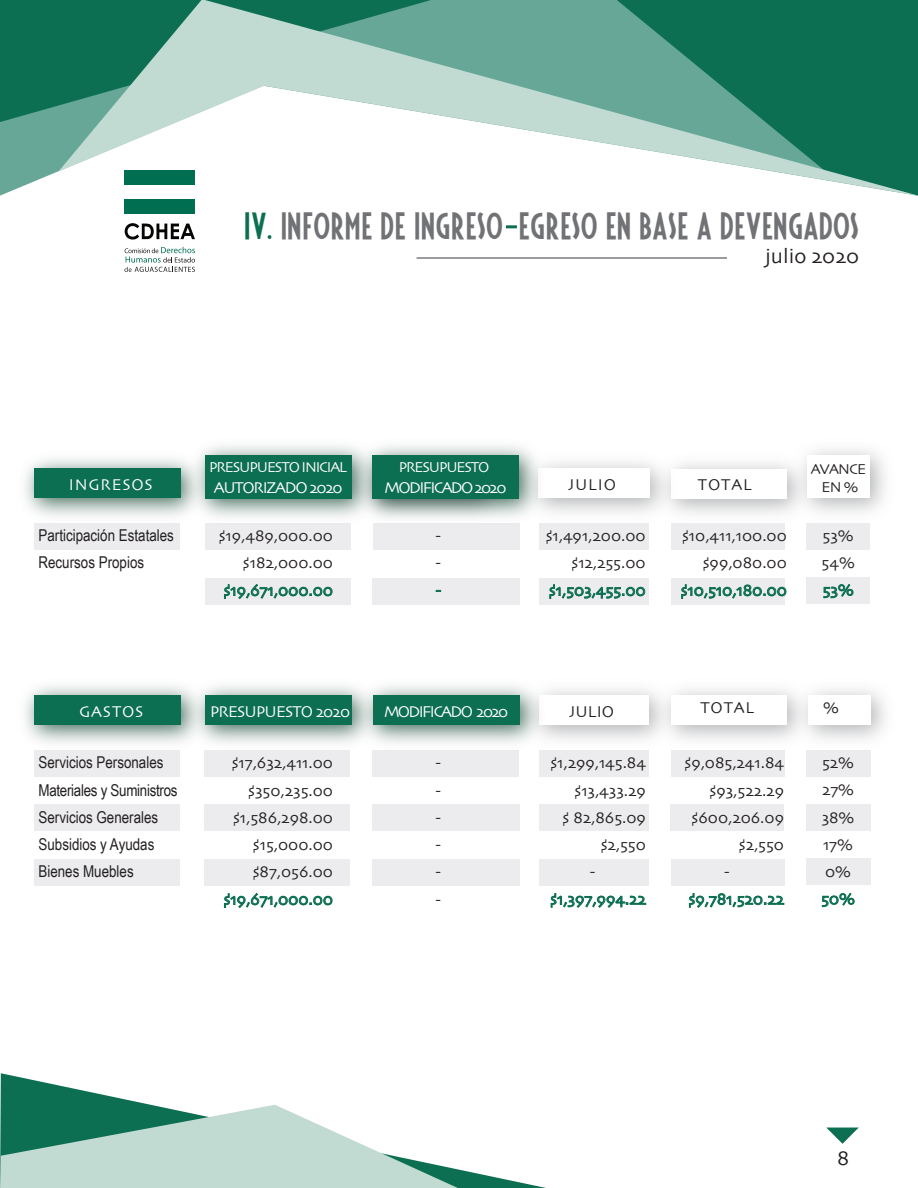
<style>
.page{position:relative;width:918px;height:1188px;background:#fff}
.page>*{position:absolute;margin:0;border:0;box-sizing:border-box;transform-origin:0 0}
.t1{font:30px "Fiesta";letter-spacing:.025em;color:#717275}
.t2{font:21px "Skia";color:#231f20}
.t3{font:16.35px/27.2px "Skia";color:#231f20;text-align:right}
.t4{font:16.35px/27.2px "Arial Narrow";color:#231f20}
.t5{font:16.35px "Skia";color:#0d6f51}
.t6{font:16.35px "Skia";letter-spacing:-.1em;color:#fff}
.t7{font:16.35px "Skia";letter-spacing:-.075em;color:#fff}
.t8{font:16.35px "Skia";letter-spacing:-.05em;color:#fff}
.t9{font:16.35px "Skia";letter-spacing:.05em;color:#fff}
.t10{font:15px "Skia";letter-spacing:-.075em;color:#fff}
.t11{font:15px/18px "Skia";letter-spacing:-.05em;color:#231f20;text-align:center}
.s1{color:#0d6f51}
</style>
<div class="page">
<svg style="left:0;top:122px;width:58px;height:74px;fill:#66a797"></svg>
<div style="left:0;top:0;width:58px;height:122px;background:#0d6f51"></div>
<svg style="left:58px;top:0;width:860px;height:196px"></svg>
<svg style="left:0;top:1073px;width:546px;height:115px"></svg>
<svg style="left:0;top:1105px;width:458px;height:83px"></svg>
<svg style="left:827px;top:1128px;width:32px;height:16px"></svg>
<div style="left:125px;top:171px;width:70px;height:14px;background:#006e51"></div>
<div style="left:125px;top:200px;width:70px;height:14px;background:#006e51"></div>
<svg style="left:125px;top:223px;width:70px;height:17px"></svg>
<svg style="left:124px;top:247px;width:71px;height:25px"></svg>
<hr style="left:417px;top:257px;width:310px;height:2px;background:#7a7c7f">
<svg style="left:506px;top:225px;width:11px;height:3px"></svg>
<div style="left:34px;top:695px;width:147px;height:30px;background:#0d6f51"></div>
<div style="left:34px;top:524px;width:146px;height:26px;background:#ececee"></div>
<img style="left:24px;top:458px;width:159px;height:66px">
<div style="left:34px;top:468px;width:146px;height:30px;background:#0d6f51"></div>
<div style="left:205px;top:578px;width:146px;height:26px;background:#ececee"></div>
<div style="left:206px;top:524px;width:145px;height:26px;background:#ececee"></div>
<div style="left:205px;top:455px;width:147px;height:44px;background:#0d6f51"></div>
<svg style="left:224px;top:584px;width:108px;height:15px"></svg>
<div style="left:205px;top:695px;width:147px;height:30px;background:#0d6f51"></div>
<div style="left:373px;top:578px;width:147px;height:26px;background:#ececee"></div>
<div style="left:373px;top:524px;width:147px;height:26px;background:#ececee"></div>
<div style="left:539px;top:578px;width:110px;height:26px;background:#ececee"></div>
<div style="left:539px;top:524px;width:109px;height:26px;background:#ececee"></div>
<div style="left:671px;top:578px;width:113px;height:26px;background:#ececee"></div>
<div style="left:671px;top:524px;width:114px;height:26px;background:#ececee"></div>
<svg style="left:549px;top:584px;width:96px;height:15px"></svg>
<svg style="left:681px;top:584px;width:105px;height:15px"></svg>
<div style="left:34px;top:805px;width:146px;height:26px;background:#ececee"></div>
<div style="left:35px;top:750px;width:145px;height:27px;background:#ececee"></div>
<div style="left:34px;top:859px;width:146px;height:26px;background:#ececee"></div>
<div style="left:204px;top:805px;width:145px;height:26px;background:#ececee"></div>
<div style="left:205px;top:750px;width:145px;height:26px;background:#ececee"></div>
<div style="left:204px;top:859px;width:146px;height:26px;background:#ececee"></div>
<svg style="left:224px;top:893px;width:109px;height:15px"></svg>
<div style="left:372px;top:805px;width:148px;height:26px;background:#ececee"></div>
<div style="left:373px;top:750px;width:146px;height:26px;background:#ececee"></div>
<div style="left:373px;top:859px;width:147px;height:26px;background:#ececee"></div>
<div style="left:539px;top:805px;width:109px;height:26px;background:#ececee"></div>
<div style="left:540px;top:750px;width:109px;height:27px;background:#ececee"></div>
<div style="left:539px;top:859px;width:110px;height:26px;background:#ececee"></div>
<svg style="left:551px;top:893px;width:95px;height:15px"></svg>
<div style="left:670px;top:805px;width:114px;height:26px;background:#ececee"></div>
<div style="left:671px;top:750px;width:114px;height:27px;background:#ececee"></div>
<div style="left:671px;top:859px;width:113px;height:26px;background:#ececee"></div>
<svg style="left:689px;top:893px;width:95px;height:15px"></svg>
<div style="left:806px;top:578px;width:64px;height:26px;background:#ececee"></div>
<div style="left:806px;top:524px;width:64px;height:26px;background:#ececee"></div>
<svg style="left:823px;top:584px;width:30px;height:15px"></svg>
<div style="left:806px;top:805px;width:64px;height:26px;background:#ececee"></div>
<div style="left:806px;top:750px;width:65px;height:26px;background:#ececee"></div>
<div style="left:806px;top:859px;width:65px;height:26px;background:#ececee"></div>
<svg style="left:822px;top:893px;width:33px;height:14px"></svg>
<img style="left:350px;top:443px;width:200px;height:81px">
<div style="left:372px;top:455px;width:147px;height:44px;background:#0d6f51"></div>
<img style="left:351px;top:682px;width:200px;height:74px">
<div style="left:373px;top:695px;width:147px;height:29px;background:#0d6f51"></div>
<h1 class="t1" style="left:244px;top:208px;width:616px"><span class="s1">IV.</span> INFORME DE INGRESO/ EGRESO EN BASE A DEVENGADOS</h1>
<p class="t2" style="left:765px;top:243px;width:95px">julio 2020</p>
<p class="t10" style="left:209px;top:459px;width:139px">PRESUPUESTO INICIAL</p>
<p class="t7" style="left:214px;top:478px;width:131px">AUTORIZADO 2020</p>
<p class="t3" style="left:219px;top:523px;width:116px">$19,489,000.00 $182,000.00</p>
<p class="t5" style="left:224px;top:580px;width:111px">$19,671,000.00</p>
<p class="t10" style="left:399px;top:459px;width:92px">PRESUPUESTO</p>
<p class="t6" style="left:385px;top:478px;width:123px">MODIFICADO 2020</p>
<p class="t9" style="left:69px;top:475px;width:85px">INGRESOS</p>
<p class="t3" style="left:571px;top:469px;width:37px">julio</p>
<p class="t4" style="left:39px;top:521px;width:137px">Participación Estatales<br>Recursos Propios</p>
<p class="t3" style="left:568px;top:472px;width:49px">JULIO</p>
<p class="t3" style="left:436px;top:523px;width:7px;text-align:left">- -</p>
<p class="t3" style="left:546px;top:523px;width:101px">$1,491,200.00 $12,255.00</p>
<p class="t5" style="left:549px;top:580px;width:98px">$1,503,455.00</p>
<p class="t3" style="left:698px;top:472px;width:55px">TOTAL</p>
<p class="t3" style="left:682px;top:523px;width:106px">$10,411,100.00 $99,080.00</p>
<p class="t5" style="left:681px;top:580px;width:108px">$10,510,180.00</p>
<p class="t11" style="left:811px;top:461px;width:57px">AVANCE<br>EN %</p>
<p class="t3" style="left:822px;top:523px;width:35px;text-align:left">53%<br>54%</p>
<p class="t5" style="left:823px;top:580px;width:33px">53%</p>
<p class="t7" style="left:79px;top:702px;width:66px">GASTOS</p>
<p class="t8" style="left:210px;top:702px;width:142px">PRESUPUESTO 2020</p>
<p class="t6" style="left:384px;top:701px;width:126px">MODIFICADO 2020</p>
<p class="t3" style="left:569px;top:699px;width:47px">JULIO</p>
<p class="t3" style="left:701px;top:695px;width:55px">TOTAL</p>
<p class="t3" style="left:823px;top:695px;width:18px">%</p>
<p class="t4" style="left:39px;top:749px;width:141px">Servicios Personales<br>Materiales y Suministros<br>Servicios Generales<br>Subsidios y Ayudas<br>Bienes Muebles</p>
<p class="t3" style="left:232px;top:751px;width:103px">$17,632,411.00 $350,235.00 $1,586,298.00 $15,000.00 $87,056.00</p>
<p class="t5" style="left:224px;top:889px;width:111px">$19,671,000.00</p>
<p class="t3" style="left:436px;top:751px;width:7px;text-align:justify">- - - - - -</p>
<p class="t3" style="left:550px;top:750px;width:97px">$1,299,145.84</p>
<p class="t3" style="left:574px;top:778px;width:73px">$13,433.29</p>
<p class="t3" style="left:563px;top:805px;width:85px">$ 82,865.09</p>
<p class="t3" style="left:601px;top:832px;width:47px">$2,550</p>
<p class="t3" style="left:590px;top:859px;width:7px">-</p>
<p class="t5" style="left:550px;top:889px;width:97px">$1,397,994.22</p>
<p class="t3" style="left:685px;top:750px;width:101px">$9,085,241.84</p>
<p class="t3" style="left:710px;top:778px;width:76px">$93,522.29</p>
<p class="t3" style="left:692px;top:805px;width:94px">$600,206.09</p>
<p class="t3" style="left:739px;top:832px;width:47px">$2,550</p>
<p class="t3" style="left:724px;top:859px;width:7px">-</p>
<p class="t5" style="left:688px;top:889px;width:97px">$9,781,520.22</p>
<p class="t3" style="left:822px;top:750px;width:35px;text-align:justify">52% 27% 38% 17% 0%</p>
<p class="t5" style="left:821px;top:889px;width:36px">50%</p>
<p class="t2" style="left:837px;top:1146px;width:14px">8</p>
</div>
